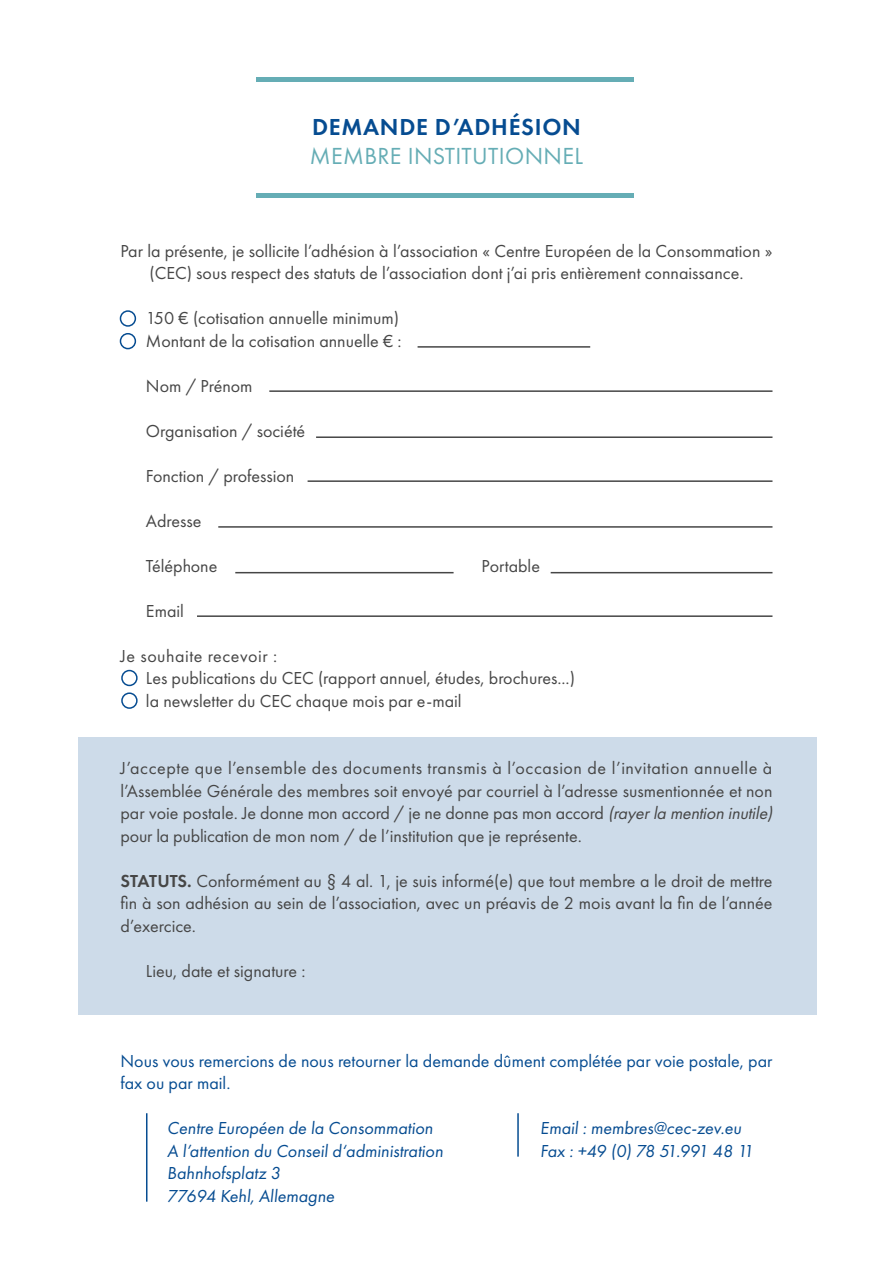
<style>
.page{position:relative;width:893px;height:1263px;background:#fff}
.page>*{position:absolute;margin:0;border:0;box-sizing:border-box;transform-origin:0 0}
.t1{font:24.15px "Futura PT";letter-spacing:.015em;color:#65adb5}
.t2{font:600 24px "Futura PT";letter-spacing:.03em;color:#064c91}
.t3{font:18px/22.5px "Futura PT";color:#464646;text-align:center}
.t4{font:18px/22.5px "Futura PT";color:#064c91}
.t5{font:18px "Futura PT";letter-spacing:.03em;color:#464646}
.s1{font-style:italic}
.s2{font-weight:600}
</style>
<div class="page">
<div style="left:78px;top:737px;width:738px;height:278px;background:#cddbe9"></div>
<hr style="left:256px;top:194px;width:378px;height:4px;background:#65adb5">
<hr style="left:256px;top:78px;width:378px;height:4px;background:#65adb5">
<div style="left:120px;top:310px;width:16px;height:17px;border:2px solid #064c91;border-radius:50%"></div>
<div style="left:120px;top:333px;width:16px;height:16px;border:2px solid #064c91;border-radius:50%"></div>
<hr style="left:418px;top:346px;width:172px;height:2px;background:#464646">
<hr style="left:269px;top:390px;width:503px;height:2px;background:#464646">
<hr style="left:316px;top:436px;width:456px;height:2px;background:#464646">
<hr style="left:308px;top:480px;width:464px;height:2px;background:#464646">
<hr style="left:218px;top:526px;width:554px;height:2px;background:#464646">
<hr style="left:235px;top:572px;width:219px;height:1px;background:#464646">
<hr style="left:551px;top:572px;width:221px;height:1px;background:#464646">
<hr style="left:197px;top:615px;width:575px;height:2px;background:#464646">
<div style="left:121px;top:670px;width:17px;height:16px;border:2px solid #064c91;border-radius:50%"></div>
<div style="left:121px;top:692px;width:17px;height:17px;border:2px solid #064c91;border-radius:50%"></div>
<hr style="left:146px;top:1113px;width:1px;height:89px;background:#064c91">
<hr style="left:517px;top:1113px;width:2px;height:44px;background:#064c91">
<p class="t2" style="left:312px;top:112px;width:270px">DEMANDE D’ADHÉSION</p>
<p class="t1" style="left:310px;top:142px;width:275px">MEMBRE INSTITUTIONNEL</p>
<p class="t3" style="left:120px;top:239px;width:653px">Par la présente, je sollicite l’adhésion à l’association « Centre Européen de la Consommation » (CEC) sous respect des statuts de l’association dont j’ai pris entièrement connaissance.</p>
<p class="t3" style="left:146px;top:307px;width:255px">150 € (cotisation annuelle minimum)</p>
<p class="t3" style="left:146px;top:329px;width:257px">Montant de la cotisation annuelle € :</p>
<p class="t3" style="left:146px;top:374px;width:108px">Nom / Prénom</p>
<p class="t3" style="left:146px;top:419px;width:161px">Organisation / société</p>
<p class="t3" style="left:146px;top:464px;width:150px">Fonction / profession</p>
<p class="t3" style="left:146px;top:509px;width:57px">Adresse</p>
<p class="t3" style="left:146px;top:554px;width:73px">Téléphone</p>
<p class="t3" style="left:482px;top:554px;width:60px">Portable</p>
<p class="t3" style="left:146px;top:599px;width:39px">Email</p>
<p class="t5" style="left:120px;top:645px;width:158px">Je souhaite recevoir :</p>
<p class="t3" style="left:146px;top:667px;width:430px">Les publications du CEC (rapport annuel, études, brochures...)</p>
<p class="t3" style="left:146px;top:689px;width:317px">la newsletter du CEC chaque mois par e-mail</p>
<p class="t3" style="left:120px;top:757px;width:657px;text-align:left">J’accepte que l’ensemble des documents transmis à l’occasion de l’invitation annuelle à l’Assemblée Générale des membres soit envoyé par courriel à l’adresse susmentionnée et non par voie postale. Je donne mon accord / je ne donne pas mon accord <span class="s1">(rayerla mention inutile) </span>pour la publication de mon nom / de l’institution que je représente.</p>
<p class="t3" style="left:120px;top:869px;width:654px;text-align:justify"><span class="s2">STATUTS.</span> Conformément au § 4 al. 1, je suis informé(e) que tout membre a le droit de mettre fin à son adhésion au sein de l’association, avec un préavis de 2 mois avant la fin de l’année d’exercice.</p>
<p class="t3" style="left:146px;top:959px;width:161px">Lieu, date et signature :</p>
<p class="t4" style="left:120px;top:1049px;width:654px">Nous vous remercions de nous retourner la demande dûment complétée par voie postale, par fax ou par mail.</p>
<p class="t4" style="left:167px;top:1117px;width:270px">Centre Européen de la Consommation</p>
<p class="t4" style="left:167px;top:1139px;width:280px">A l’attention du Conseil d‘administration</p>
<p class="t4" style="left:167px;top:1162px;width:117px">Bahnhofsplatz 3</p>
<p class="t4" style="left:167px;top:1184px;width:171px">77694 Kehl, Allemagne</p>
<p class="t4" style="left:540px;top:1117px;width:205px">Email : membres@cec-zev.eu</p>
<p class="t4" style="left:540px;top:1139px;width:217px">Fax : +49 (0) 78 51.991 48 11</p>
</div>
